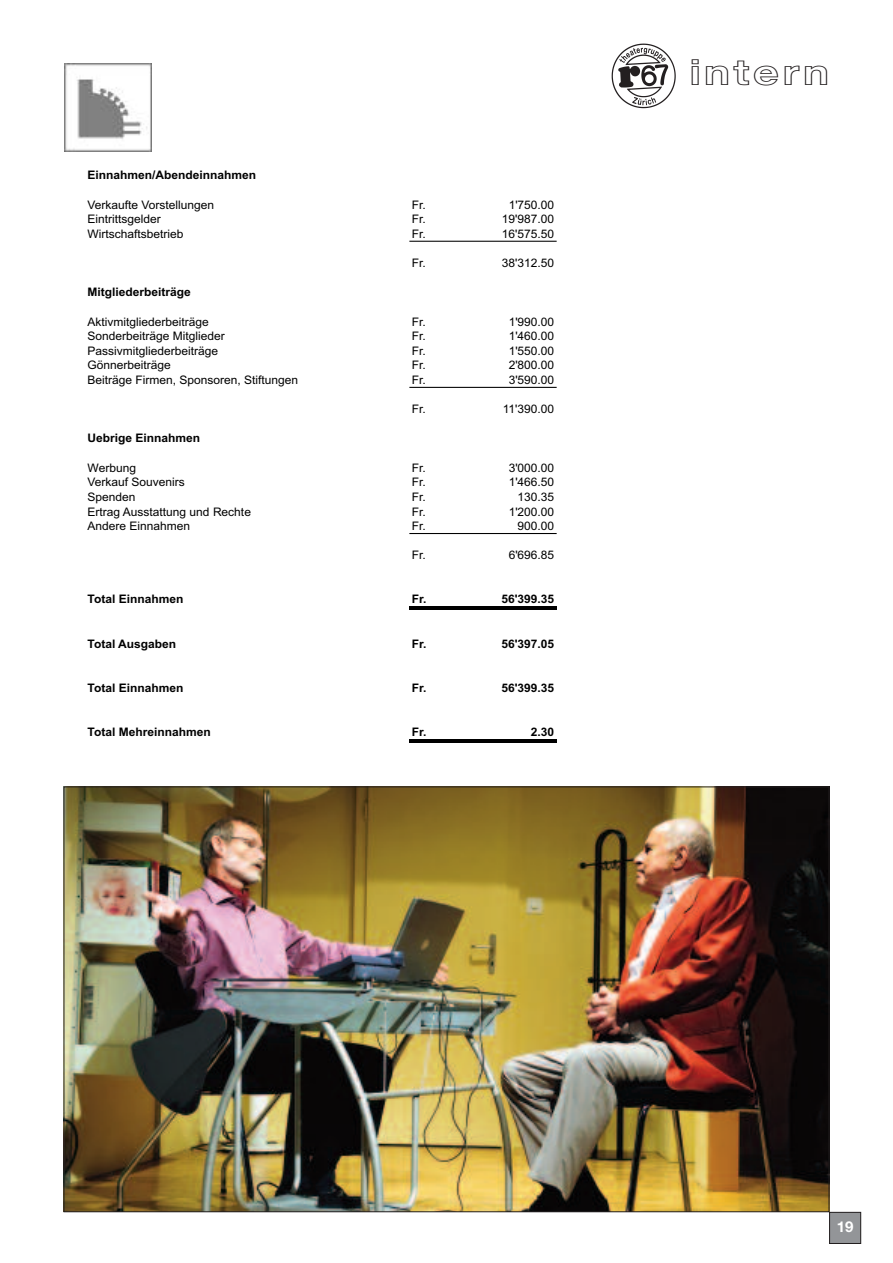
<style>
.page{position:relative;width:893px;height:1263px;background:#fff}
.page>*{position:absolute;margin:0;border:0;box-sizing:border-box;transform-origin:0 0}
.t1{font:36px "Helvetica Neue LT Bold Outline";letter-spacing:.065em;color:#231f20;scale:1.25 1}
.t2{font:700 15px "Helvetica Neue LT";color:#fff}
.t3{font:11.7px "Arial MS+T42+PJZHRI";color:#000}
.t4{font:11.7px "Arial Bold MT+T42+NGPDWF";color:#000}
</style>
<div class="page">
<div style="left:830px;top:1212px;width:31px;height:31px;background:#939598"></div>
<div style="left:829px;top:1212px;width:32px;height:32px;border:1px solid #231f20"></div>
<img style="left:611px;top:43px;width:65px;height:66px">
<img style="left:64px;top:64px;width:88px;height:88px">
<hr style="left:409px;top:241px;width:148px;height:1px;background:#000">
<hr style="left:409px;top:387px;width:148px;height:1px;background:#000">
<hr style="left:409px;top:533px;width:148px;height:1px;background:#000">
<hr style="left:409px;top:606px;width:148px;height:1px;background:#000">
<hr style="left:409px;top:609px;width:148px;height:1px;background:#000">
<hr style="left:409px;top:739px;width:148px;height:1px;background:#000">
<hr style="left:409px;top:742px;width:148px;height:1px;background:#000">
<img style="left:66px;top:789px;width:761px;height:421px">
<p class="t4" style="left:88px;top:171px;width:170px">Einnahmen/Abendeinnahmen</p>
<p class="t3" style="left:88px;top:200px;width:128px">Verkaufte Vorstellungen</p>
<p class="t3" style="left:412px;top:200px;width:16px">Fr.</p>
<p class="t3" style="left:509px;top:200px;width:47px">1'750.00</p>
<p class="t3" style="left:88px;top:215px;width:75px">Eintrittsgelder</p>
<p class="t3" style="left:412px;top:215px;width:16px">Fr.</p>
<p class="t3" style="left:502px;top:215px;width:54px">19'987.00</p>
<p class="t3" style="left:88px;top:229px;width:98px">Wirtschaftsbetrieb</p>
<p class="t3" style="left:412px;top:229px;width:16px">Fr.</p>
<p class="t3" style="left:502px;top:229px;width:54px">16'575.50</p>
<p class="t3" style="left:412px;top:259px;width:16px">Fr.</p>
<p class="t3" style="left:502px;top:259px;width:54px">38'312.50</p>
<p class="t4" style="left:88px;top:288px;width:105px">Mitgliederbeiträge</p>
<p class="t3" style="left:88px;top:317px;width:123px">Aktivmitgliederbeiträge</p>
<p class="t3" style="left:412px;top:317px;width:16px">Fr.</p>
<p class="t3" style="left:509px;top:317px;width:47px">1'990.00</p>
<p class="t3" style="left:88px;top:332px;width:139px">Sonderbeiträge Mitglieder</p>
<p class="t3" style="left:412px;top:332px;width:16px">Fr.</p>
<p class="t3" style="left:509px;top:332px;width:47px">1'460.00</p>
<p class="t3" style="left:88px;top:346px;width:132px">Passivmitgliederbeiträge</p>
<p class="t3" style="left:412px;top:346px;width:16px">Fr.</p>
<p class="t3" style="left:509px;top:346px;width:47px">1'550.00</p>
<p class="t3" style="left:88px;top:361px;width:85px">Gönnerbeiträge</p>
<p class="t3" style="left:412px;top:361px;width:16px">Fr.</p>
<p class="t3" style="left:509px;top:361px;width:47px">2'800.00</p>
<p class="t3" style="left:88px;top:375px;width:212px">Beiträge Firmen, Sponsoren, Stiftungen</p>
<p class="t3" style="left:412px;top:375px;width:16px">Fr.</p>
<p class="t3" style="left:509px;top:375px;width:47px">3'590.00</p>
<p class="t3" style="left:412px;top:405px;width:16px">Fr.</p>
<p class="t3" style="left:503px;top:405px;width:53px">11'390.00</p>
<p class="t4" style="left:88px;top:434px;width:114px">Uebrige Einnahmen</p>
<p class="t3" style="left:88px;top:463px;width:50px">Werbung</p>
<p class="t3" style="left:412px;top:463px;width:16px">Fr.</p>
<p class="t3" style="left:509px;top:463px;width:47px">3'000.00</p>
<p class="t3" style="left:88px;top:478px;width:99px">Verkauf Souvenirs</p>
<p class="t3" style="left:412px;top:478px;width:16px">Fr.</p>
<p class="t3" style="left:509px;top:478px;width:47px">1'466.50</p>
<p class="t3" style="left:88px;top:492px;width:50px">Spenden</p>
<p class="t3" style="left:412px;top:492px;width:16px">Fr.</p>
<p class="t3" style="left:517px;top:492px;width:38px">130.35</p>
<p class="t3" style="left:88px;top:507px;width:165px">Ertrag Ausstattung und Rechte</p>
<p class="t3" style="left:412px;top:507px;width:16px">Fr.</p>
<p class="t3" style="left:509px;top:507px;width:47px">1'200.00</p>
<p class="t3" style="left:88px;top:522px;width:104px">Andere Einnahmen</p>
<p class="t3" style="left:412px;top:522px;width:16px">Fr.</p>
<p class="t3" style="left:517px;top:522px;width:38px">900.00</p>
<p class="t3" style="left:412px;top:551px;width:16px">Fr.</p>
<p class="t3" style="left:509px;top:551px;width:47px">6'696.85</p>
<p class="t4" style="left:88px;top:595px;width:97px">Total Einnahmen</p>
<p class="t4" style="left:412px;top:595px;width:16px">Fr.</p>
<p class="t4" style="left:501px;top:595px;width:54px">56'399.35</p>
<p class="t4" style="left:88px;top:640px;width:90px">Total Ausgaben</p>
<p class="t4" style="left:412px;top:640px;width:16px">Fr.</p>
<p class="t4" style="left:501px;top:640px;width:54px">56'397.05</p>
<p class="t4" style="left:88px;top:684px;width:97px">Total Einnahmen</p>
<p class="t4" style="left:412px;top:684px;width:16px">Fr.</p>
<p class="t4" style="left:501px;top:684px;width:54px">56'399.35</p>
<p class="t4" style="left:88px;top:728px;width:125px">Total Mehreinnahmen</p>
<p class="t4" style="left:412px;top:728px;width:16px">Fr.</p>
<p class="t4" style="left:531px;top:728px;width:25px">2.30</p>
<h1 class="t1" style="left:689px;top:59px;width:114px">intern</h1>
<p class="t2" style="left:837px;top:1221px;width:18px">19</p>
</div>
